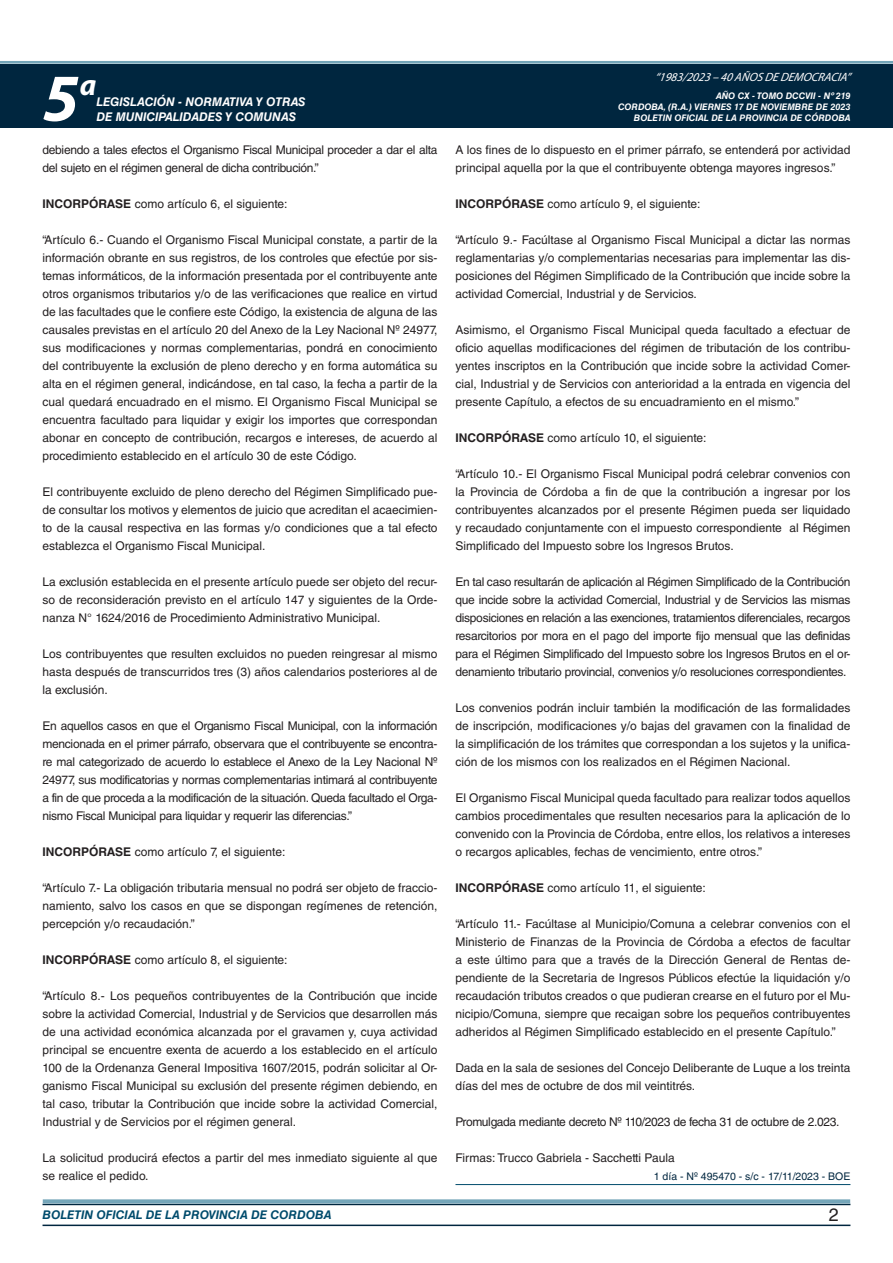
<style>
.page{position:relative;width:893px;height:1263px;background:#fff}
.page>*{position:absolute;margin:0;border:0;box-sizing:border-box;transform-origin:0 0}
.t1{font:italic 700 67.5px "Myriad Pro";color:#fff}
.t2{font:italic 700 30px "Myriad Pro";color:#fff}
.t3{font:18px "Helvetica LT Std";color:#231f20}
.TEXTO_BASE{font:12px/18px "Helvetica LT Std";color:#231f20;text-align:justify}
.TEXTO_BASE-2{font:12px/18px "Helvetica LT Std";letter-spacing:-.025em;color:#231f20}
.t4{font:italic 700 12px "Helvetica LT Std";color:#fff}
.t5{font:italic 700 12px "Helvetica LT Std";color:#004b6c}
.t6{font:italic 12px "Myriad Pro";color:#fff}
.FECHA_DE_VENCIMIENTO{font:10.5px "Helvetica LT Std";color:#00263f}
.t7{font:italic 700 9px/10.8px "Helvetica LT Std";color:#fff;text-align:right}
.s1{font-weight:700}
</style>
<div class="page">
<div style="left:0;top:61px;width:893px;height:6px;background:#fff;opacity:.75"></div>
<div style="left:0;top:64px;width:893px;height:64px;background:#00263f"></div>
<hr style="left:43px;top:1224px;width:807px;height:2px;background:#00263f">
<div style="left:42px;top:1198px;width:809px;height:8px;background:#fff;opacity:.75"></div>
<hr style="left:455px;top:1184px;width:395px;height:1px;background:#004b6c">
<h1 class="t1" style="left:43px;top:54px;width:38px">5</h1>
<h2 class="t2" style="left:80px;top:66px;width:18px">a</h2>
<p class="t4" style="left:96px;top:95px;width:211px">LEGISLACIÓN - NORMATIVA Y OTRAS</p>
<p class="t4" style="left:96px;top:109px;width:201px">DE MUNICIPALIDADES Y COMUNAS</p>
<p class="TEXTO_BASE-2" style="left:43px;top:141px;width:396px">debiendo a tales efectos el Organismo Fiscal Municipal proceder a dar el alta del sujeto en el régimen general de dicha contribución.”</p>
<p class="TEXTO_BASE" style="left:43px;top:195px;width:247px"><span class="s1">INCORPÓRASE</span> como artículo 6, el siguiente:</p>
<p class="TEXTO_BASE" style="left:43px;top:231px;width:396px">“Artículo 6.- Cuando el Organismo Fiscal Municipal constate, a partir de la información obrante en sus registros, de los controles que efectúe por sis&shy;temas informáticos, de la información presentada por el contribuyente ante otros organismos tributarios y/o de las verificaciones que realice en virtud de las facultades que le confiere este Código, la existencia de alguna de las causales previstas en el artículo 20 del Anexo de la Ley Nacional Nº 24977, sus modificaciones y normas complementarias, pondrá en conocimiento del contribuyente la exclusión de pleno derecho y en forma automática su alta en el régimen general, indicándose, en tal caso, la fecha a partir de la cual quedará encuadrado en el mismo. El Organismo Fiscal Municipal se encuentra facultado para liquidar y exigir los importes que correspondan abonar en concepto de contribución, recargos e intereses, de acuerdo al procedimiento establecido en el artículo 30 de este Código.</p>
<p class="TEXTO_BASE" style="left:43px;top:483px;width:396px">El contribuyente excluido de pleno derecho del Régimen Simplificado pue&shy;de consultar los motivos y elementos de juicio que acreditan el acaecimien&shy;to de la causal respectiva en las formas y/o condiciones que a tal efecto establezca el Organismo Fiscal Municipal.</p>
<p class="TEXTO_BASE" style="left:43px;top:573px;width:396px">La exclusión establecida en el presente artículo puede ser objeto del recur&shy;so de reconsideración previsto en el artículo 147 y siguientes de la Orde&shy;nanza N° 1624/2016 de Procedimiento Administrativo Municipal.</p>
<p class="TEXTO_BASE" style="left:43px;top:645px;width:396px">Los contribuyentes que resulten excluidos no pueden reingresar al mismo hasta después de transcurridos tres (3) años calendarios posteriores al de la exclusión.</p>
<p class="TEXTO_BASE" style="left:43px;top:717px;width:396px">En aquellos casos en que el Organismo Fiscal Municipal, con la información mencionada en el primer párrafo, observara que el contribuyente se encontra&shy;re mal categorizado de acuerdo lo establece el Anexo de la Ley Nacional Nº 24977, sus modificatorias y normas complementarias intimará al contribuyente a fin de que proceda a la modificación de la situación. Queda facultado el Orga&shy;nismo Fiscal Municipal para liquidar y requerir las diferencias.”</p>
<p class="TEXTO_BASE" style="left:43px;top:843px;width:244px"><span class="s1">INCORPÓRASE</span> como artículo 7, el siguiente:</p>
<p class="TEXTO_BASE" style="left:43px;top:879px;width:396px">“Artículo 7.- La obligación tributaria mensual no podrá ser objeto de fraccio&shy;namiento, salvo los casos en que se dispongan regímenes de retención, percepción y/o recaudación.”</p>
<p class="TEXTO_BASE" style="left:43px;top:951px;width:247px"><span class="s1">INCORPÓRASE</span> como artículo 8, el siguiente:</p>
<p class="TEXTO_BASE" style="left:43px;top:987px;width:396px">“Artículo 8.- Los pequeños contribuyentes de la Contribución que incide sobre la actividad Comercial, Industrial y de Servicios que desarrollen más de una actividad económica alcanzada por el gravamen y, cuya actividad principal se encuentre exenta de acuerdo a los establecido en el artículo 100 de la Ordenanza General Impositiva 1607/2015, podrán solicitar al Or&shy;ganismo Fiscal Municipal su exclusión del presente régimen debiendo, en tal caso, tributar la Contribución que incide sobre la actividad Comercial, Industrial y de Servicios por el régimen general.</p>
<p class="TEXTO_BASE" style="left:43px;top:1149px;width:396px">La solicitud producirá efectos a partir del mes inmediato siguiente al que se realice el pedido.</p>
<p class="t6" style="left:655px;top:70px;width:197px">“ 1983/2023 – 40 AÑOS DE DEMOCRACIA”</p>
<p class="t7" style="left:618px;top:91px;width:234px">AÑO CX - TOMO DCCVII - Nº 219<br>CORDOBA, (R.A.) VIERNES 17 DE NOVIEMBRE DE 2023<br>BOLETIN OFICIAL DE LA PROVINCIA DE CÓRDOBA</p>
<p class="TEXTO_BASE" style="left:455px;top:141px;width:396px">A los fines de lo dispuesto en el primer párrafo, se entenderá por actividad principal aquella por la que el contribuyente obtenga mayores ingresos.”</p>
<p class="TEXTO_BASE" style="left:455px;top:195px;width:247px"><span class="s1">INCORPÓRASE</span> como artículo 9, el siguiente:</p>
<p class="TEXTO_BASE" style="left:455px;top:231px;width:396px">“Artículo 9.- Facúltase al Organismo Fiscal Municipal a dictar las normas reglamentarias y/o complementarias necesarias para implementar las dis&shy;posiciones del Régimen Simplificado de la Contribución que incide sobre la actividad Comercial, Industrial y de Servicios.</p>
<p class="TEXTO_BASE" style="left:455px;top:321px;width:396px">Asimismo, el Organismo Fiscal Municipal queda facultado a efectuar de oficio aquellas modificaciones del régimen de tributación de los contribu&shy;yentes inscriptos en la Contribución que incide sobre la actividad Comer&shy;cial, Industrial y de Servicios con anterioridad a la entrada en vigencia del presente Capítulo, a efectos de su encuadramiento en el mismo.”</p>
<p class="TEXTO_BASE" style="left:455px;top:429px;width:253px"><span class="s1">INCORPÓRASE</span> como artículo 10, el siguiente:</p>
<p class="TEXTO_BASE" style="left:455px;top:465px;width:396px">“Artículo 10.- El Organismo Fiscal Municipal podrá celebrar convenios con la Provincia de Córdoba a fin de que la contribución a ingresar por los contribuyentes alcanzados por el presente Régimen pueda ser liquidado y recaudado conjuntamente con el impuesto correspondiente al Régimen Simplificado del Impuesto sobre los Ingresos Brutos.</p>
<p class="TEXTO_BASE" style="left:455px;top:573px;width:396px">En tal caso resultarán de aplicación al Régimen Simplificado de la Contribución que incide sobre la actividad Comercial, Industrial y de Servicios las mismas disposiciones en relación a las exenciones, tratamientos diferenciales, recargos resarcitorios por mora en el pago del importe fijo mensual que las definidas para el Régimen Simplificado del Impuesto sobre los Ingresos Brutos en el or&shy;denamiento tributario provincial, convenios y/o resoluciones correspondientes.</p>
<p class="TEXTO_BASE" style="left:455px;top:699px;width:396px">Los convenios podrán incluir también la modificación de las formalidades de inscripción, modificaciones y/o bajas del gravamen con la finalidad de la simplificación de los trámites que correspondan a los sujetos y la unifica&shy;ción de los mismos con los realizados en el Régimen Nacional.</p>
<p class="TEXTO_BASE" style="left:455px;top:789px;width:396px">El Organismo Fiscal Municipal queda facultado para realizar todos aquellos cambios procedimentales que resulten necesarios para la aplicación de lo convenido con la Provincia de Córdoba, entre ellos, los relativos a intereses o recargos aplicables, fechas de vencimiento, entre otros.”</p>
<p class="TEXTO_BASE" style="left:455px;top:879px;width:252px"><span class="s1">INCORPÓRASE</span> como artículo 11, el siguiente:</p>
<p class="TEXTO_BASE" style="left:455px;top:915px;width:396px">“Artículo 11.- Facúltase al Municipio/Comuna a celebrar convenios con el Ministerio de Finanzas de la Provincia de Córdoba a efectos de facultar a este último para que a través de la Dirección General de Rentas de&shy;pendiente de la Secretaria de Ingresos Públicos efectúe la liquidación y/o recaudación tributos creados o que pudieran crearse en el futuro por el Mu&shy;nicipio/Comuna, siempre que recaigan sobre los pequeños contribuyentes adheridos al Régimen Simplificado establecido en el presente Capítulo.”</p>
<p class="TEXTO_BASE" style="left:455px;top:1059px;width:396px">Dada en la sala de sesiones del Concejo Deliberante de Luque a los treinta días del mes de octubre de dos mil veintitrés.</p>
<p class="TEXTO_BASE-2" style="left:455px;top:1113px;width:386px">Promulgada mediante decreto Nº 110/2023 de fecha 31 de octubre de 2.023.</p>
<p class="TEXTO_BASE" style="left:455px;top:1149px;width:221px">Firmas: Trucco Gabriela - Sacchetti Paula</p>
<p class="FECHA_DE_VENCIMIENTO" style="left:654px;top:1170px;width:198px">1 día - Nº 495470 - s/c - 17/11/2023 - BOE</p>
<p class="t5" style="left:43px;top:1208px;width:290px">BOLETIN OFICIAL DE LA PROVINCIA DE CORDOBA</p>
<p class="t3" style="left:829px;top:1204px;width:12px">2</p>
</div>
